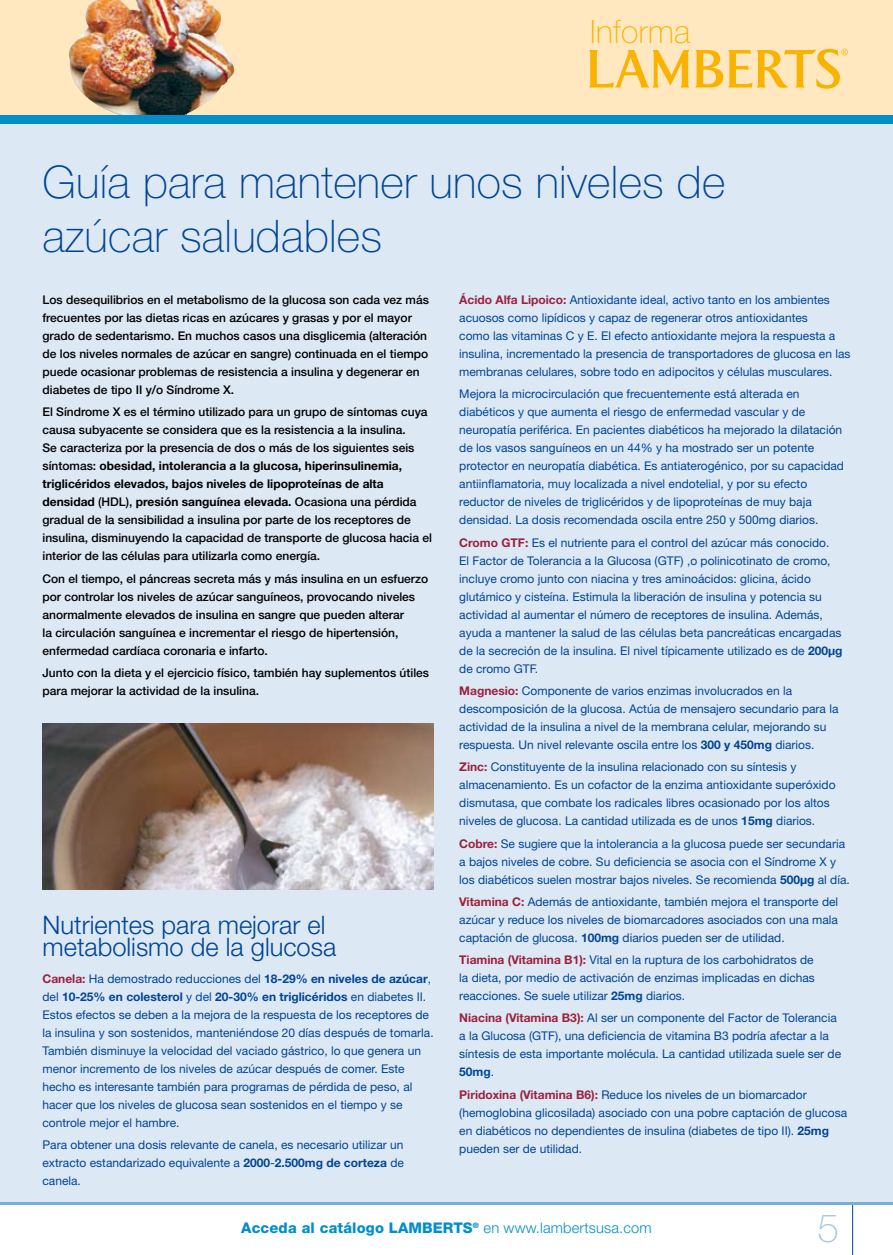
<style>
.page{position:relative;width:893px;height:1255px;background:#fff}
.page>*{position:absolute;margin:0;border:0;box-sizing:border-box;transform-origin:0 0}
.t1{font:100 45px/53.6px "Helvetica Neue";letter-spacing:.005em;color:#004595}
.t2{font:100 39px "Helvetica Neue";color:#a4c5e5}
.t3{font:100 32.25px "Helvetica Neue";letter-spacing:.01em;color:#f9b200}
.t4{font:300 25.5px/22.5px "Helvetica Neue";color:#004595}
.t5{font:800 14.7px "Helvetica Neue";letter-spacing:.01em;color:#008fcb}
.t6{font:12px/18px "Helvetica Neue";color:#004595}
.t7{font:500 12px/18px "Helvetica Neue";color:#000}
.s1{font-weight:700}
.s2{font-weight:700;color:#9b223d}
.s3{font-weight:300}
</style>
<div class="page">
<div style="left:0;top:0;width:893px;height:115px;background:#ffe8bf"></div>
<svg style="left:589px;top:49px;width:259px;height:40px"></svg>
<div style="left:0;top:119px;width:893px;height:1084px;background:#dde8f5"></div>
<hr style="left:852px;top:1203px;width:1px;height:51px;background:#004595">
<hr style="left:0;top:1201px;width:893px;height:3px;background:#78aeda">
<img style="left:68px;top:0;width:167px;height:115px">
<div style="left:0;top:115px;width:893px;height:8px;background:#008fcb"></div>
<img style="left:43px;top:723px;width:391px;height:166px">
<h3 class="t3" style="left:590px;top:13px;width:102px">Informa</h3>
<h1 class="t1" style="left:43px;top:155px;width:684px">Guía para mantener unos niveles de azúcar saludables</h1>
<p class="t7" style="left:43px;top:290px;width:388px">Los desequilibrios en el metabolismo de la glucosa son cada vez más frecuentes por las dietas ricas en azúcares y grasas y por el mayor grado de sedentarismo. En muchos casos una disglicemia (alteración de los niveles normales de azúcar en sangre) continuada en el tiempo puede ocasionar problemas de resistencia a insulina y degenerar en diabetes de tipo II y/o Síndrome X.</p>
<p class="t7" style="left:43px;top:403px;width:391px">El Síndrome X es el término utilizado para un grupo de síntomas cuya causa subyacente se considera que es la resistencia a la insulina.<br>Se caracteriza por la presencia de dos o más de los siguientes seis síntomas: <span class="s1">obesidad, intolerancia a la glucosa, hiperinsulinemia, triglicéridos elevados, bajos niveles de lipoproteínas de alta densidad</span> (HDL), <span class="s1">presión sanguínea elevada.</span> Ocasiona una pérdida gradual de la sensibilidad a insulina por parte de los receptores de insulina, disminuyendo la capacidad de transporte de glucosa hacia el interior de las células para utilizarla como energía.</p>
<p class="t7" style="left:43px;top:569px;width:387px">Con el tiempo, el páncreas secreta más y más insulina en un esfuerzo por controlar los niveles de azúcar sanguíneos, provocando niveles anormalmente elevados de insulina en sangre que pueden alterar<br>la circulación sanguínea e incrementar el riesgo de hipertensión, enfermedad cardíaca coronaria e infarto.</p>
<p class="t7" style="left:43px;top:663px;width:388px">Junto con la dieta y el ejercicio físico, también hay suplementos útiles para mejorar la actividad de la insulina.</p>
<h3 class="t4" style="left:43px;top:912px;width:295px">Nutrientes para mejorar el metabolismo de la glucosa</h3>
<p class="t6" style="left:43px;top:969px;width:393px"><span class="s2">Canela:</span> Ha demostrado reducciones del <span class="s1">18-29% en niveles de azúcar</span>, del <span class="s1">10-25% en colesterol</span> y del <span class="s1">20-30% en triglicéridos</span> en diabetes II.<br>Estos efectos se deben a la mejora de la respuesta de los receptores de la insulina y son sostenidos, manteniéndose 20 días después de tomarla.<br>También disminuye la velocidad del vaciado gástrico, lo que genera un menor incremento de los niveles de azúcar después de comer. Este hecho es interesante también para programas de pérdida de peso, al hacer que los niveles de glucosa sean sostenidos en el tiempo y se controle mejor el hambre.</p>
<p class="t6" style="left:43px;top:1135px;width:363px;text-align:justify">Para obtener una dosis relevante de canela, es necesario utilizar un extracto estandarizado equivalente a <span class="s1">2000</span>-<span class="s1">2.500mg de corteza</span> de canela.</p>
<p class="t6" style="left:459px;top:290px;width:393px"><span class="s2">Ácido Alfa Lipoico:</span> Antioxidante ideal, activo tanto en los ambientes acuosos como lipídicos y capaz de regenerar otros antioxidantes<br>como las vitaminas C y E. El efecto antioxidante mejora la respuesta a insulina, incrementado la presencia de transportadores de glucosa en las membranas celulares, sobre todo en adipocitos y células musculares.</p>
<p class="t6" style="left:459px;top:385px;width:386px">Mejora la microcirculación que frecuentemente está alterada en diabéticos y que aumenta el riesgo de enfermedad vascular y de neuropatía periférica. En pacientes diabéticos ha mejorado la dilatación de los vasos sanguíneos en un 44% y ha mostrado ser un potente protector en neuropatía diabética. Es antiaterogénico, por su capacidad antiinflamatoria, muy localizada a nivel endotelial, y por su efecto reductor de niveles de triglicéridos y de lipoproteínas de muy baja densidad. La dosis recomendada oscila entre 250 y 500mg diarios.</p>
<p class="t6" style="left:459px;top:533px;width:385px"><span class="s2">Cromo GTF:</span> Es el nutriente para el control del azúcar más conocido.<br>El Factor de Tolerancia a la Glucosa (GTF) ,o polinicotinato de cromo, incluye cromo junto con niacina y tres aminoácidos: glicina, ácido glutámico y cisteína. Estimula la liberación de insulina y potencia su actividad al aumentar el número de receptores de insulina. Además, ayuda a mantener la salud de las células beta pancreáticas encargadas de la secreción de la insulina. El nivel típicamente utilizado es de <span class="s1">200µg </span>de cromo GTF.</p>
<p class="t6" style="left:459px;top:681px;width:381px"><span class="s2">Magnesio:</span> Componente de varios enzimas involucrados en la descomposición de la glucosa. Actúa de mensajero secundario para la actividad de la insulina a nivel de la membrana celular, mejorando su respuesta. Un nivel relevante oscila entre los <span class="s1">300 y 450mg</span> diarios.</p>
<p class="t6" style="left:459px;top:757px;width:378px"><span class="s2">Zinc:</span> Constituyente de la insulina relacionado con su síntesis y almacenamiento. Es un cofactor de la enzima antioxidante superóxido dismutasa, que combate los radicales libres ocasionado por los altos niveles de glucosa. La cantidad utilizada es de unos <span class="s1">15mg</span> diarios.</p>
<p class="t6" style="left:459px;top:834px;width:392px"><span class="s2">Cobre:</span> Se sugiere que la intolerancia a la glucosa puede ser secundaria a bajos niveles de cobre. Su deficiencia se asocia con el Síndrome X y los diabéticos suelen mostrar bajos niveles. Se recomienda <span class="s1">500µg</span> al día.</p>
<p class="t6" style="left:459px;top:892px;width:380px;text-align:justify"><span class="s2">Vitamina C:</span> Además de antioxidante, también mejora el transporte del azúcar y reduce los niveles de biomarcadores asociados con una mala captación de glucosa. <span class="s1">100mg</span> diarios pueden ser de utilidad.</p>
<p class="t6" style="left:459px;top:950px;width:357px;text-align:justify"><span class="s2">Tiamina (Vitamina B1):</span> Vital en la ruptura de los carbohidratos de la dieta, por medio de activación de enzimas implicadas en dichas reacciones. Se suele utilizar <span class="s1">25mg</span> diarios.</p>
<p class="t6" style="left:459px;top:1008px;width:383px"><span class="s2">Niacina (Vitamina B3):</span> Al ser un componente del Factor de Tolerancia a la Glucosa (GTF), una deficiencia de vitamina B3 podría afectar a la síntesis de esta importante molécula. La cantidad utilizada suele ser de <span class="s1">50mg</span>.</p>
<p class="t6" style="left:459px;top:1085px;width:389px"><span class="s2">Piridoxina (Vitamina B6):</span> Reduce los niveles de un biomarcador (hemoglobina glicosilada) asociado con una pobre captación de glucosa en diabéticos no dependientes de insulina (diabetes de tipo II). <span class="s1">25mg </span>pueden ser de utilidad.</p>
<p class="t5" style="left:241px;top:1218px;width:412px">Acceda al catálogo LAMBERTS<sup>®</sup> <span class="s3">en www.lambertsusa.com</span></p>
<h2 class="t2" style="left:817px;top:1206px;width:23px">5</h2>
</div>
